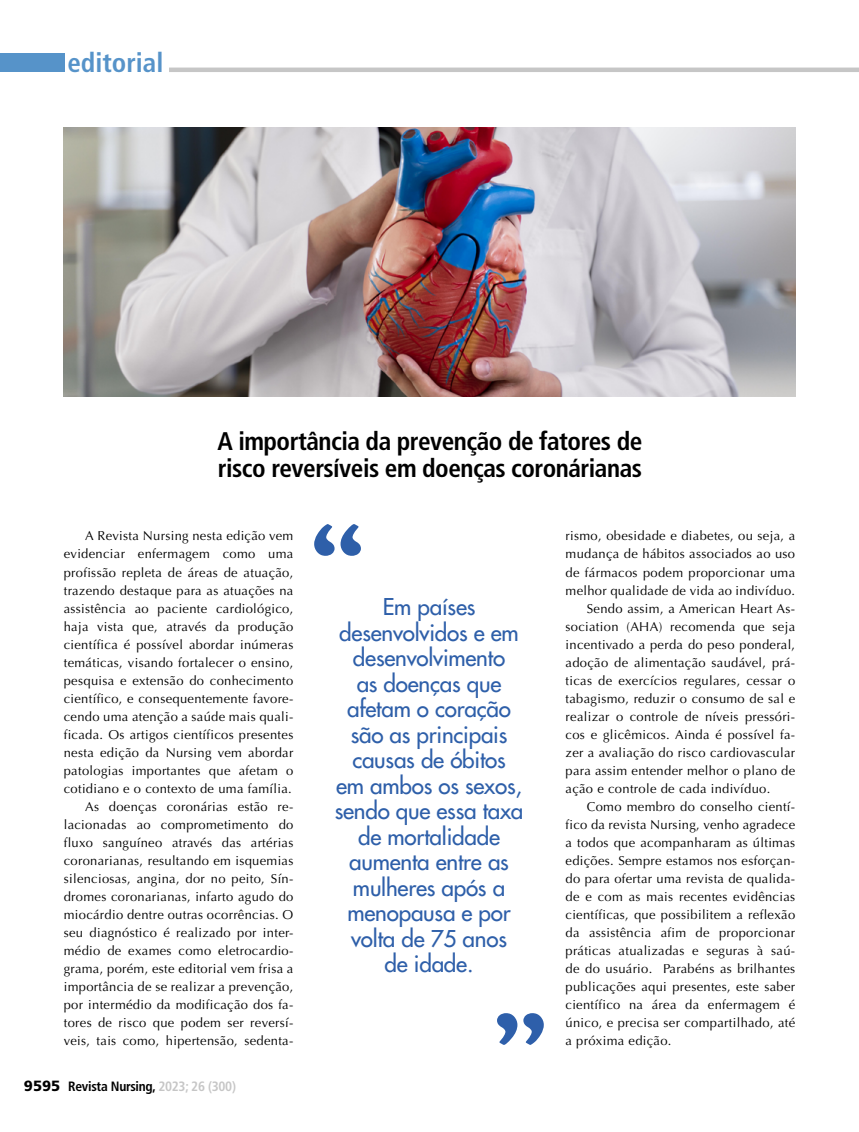
<style>
.page{position:relative;width:859px;height:1132px;background:#fff}
.page>*{position:absolute;margin:0;border:0;box-sizing:border-box;transform-origin:0 0}
.t1{font:700 condensed 27px "Frutiger LT Std";color:#5693c9}
.t2{font:700 condensed 25.5px/27px "Frutiger LT Std";letter-spacing:-.02em;color:#000}
.t3{font:500 22.5px/25.5px "Futura Std";letter-spacing:-.01em;color:#2e5fa9;text-align:center}
.t4{font:700 condensed 13.5px "Frutiger LT Std";letter-spacing:-.02em;color:#000}
.t5{font:12.9px/18px "Optima LT Std";letter-spacing:.025em;color:#000;text-align:right}
.s1{font-weight:900;font-stretch:normal;font-size:14.85px}
.s2{color:#c6c6c6}
</style>
<div class="page">
<div style="left:0;top:54px;width:65px;height:18px;background:#5693c9"></div>
<hr style="left:169px;top:68px;width:690px;height:4px;background:#c6c6c6">
<svg style="left:497px;top:1013px;width:47px;height:31px"></svg>
<svg style="left:314px;top:524px;width:47px;height:31px"></svg>
<img style="left:64px;top:128px;width:731px;height:268px">
<h1 class="t1" style="left:67px;top:47px;width:98px">editorial</h1>
<h2 class="t2" style="left:217px;top:428px;width:427px">A importância da prevenção de fatores de risco reversíveis em doenças coronárianas</h2>
<p class="t5" style="left:64px;top:527px;width:231px">A Revista Nursing nesta edição vem evidenciar enfermagem como uma profissão repleta de áreas de atuação, trazendo destaque para as atuações na assistência ao paciente cardiológico, haja vista que, através da produção científica é possível abordar inúmeras temáticas, visando fortalecer o ensino, pesquisa e extensão do conhecimento científico, e consequentemente favore&shy;cendo uma atenção a saúde mais quali&shy;ficada. Os artigos científicos presentes nesta edição da Nursing vem abordar patologias importantes que afetam o cotidiano e o contexto de uma família.<br>As doenças coronárias estão re&shy;lacionadas ao comprometimento do fluxo sanguíneo através das artérias coronarianas, resultando em isquemias silenciosas, angina, dor no peito, Sín&shy;dromes coronarianas, infarto agudo do miocárdio dentre outras ocorrências. O seu diagnóstico é realizado por inter&shy;médio de exames como eletrocardio&shy;grama, porém, este editorial vem frisa a importância de se realizar a prevenção, por intermédio da modificação dos fa&shy;tores de risco que podem ser reversí&shy;veis, tais como, hipertensão, sedenta-</p>
<p class="t5" style="left:566px;top:527px;width:231px">rismo, obesidade e diabetes, ou seja, a</p>
<p class="t5" style="left:566px;top:545px;width:231px">mudança de hábitos associados ao uso</p>
<p class="t5" style="left:566px;top:563px;width:231px">de fármacos podem proporcionar uma</p>
<p class="t5" style="left:566px;top:581px;width:231px">melhor qualidade de vida ao indivíduo.</p>
<p class="t5" style="left:587px;top:599px;width:210px">Sendo assim, a American Heart As-</p>
<p class="t5" style="left:566px;top:617px;width:231px">sociation (AHA) recomenda que seja</p>
<p class="t5" style="left:566px;top:635px;width:231px">incentivado a perda do peso ponderal,</p>
<p class="t5" style="left:566px;top:653px;width:231px">adoção de alimentação saudável, prá-</p>
<p class="t5" style="left:566px;top:671px;width:231px">ticas de exercícios regulares, cessar o</p>
<p class="t5" style="left:566px;top:689px;width:231px">tabagismo, reduzir o consumo de sal e</p>
<p class="t5" style="left:566px;top:707px;width:231px">realizar o controle de níveis pressóri-</p>
<p class="t5" style="left:566px;top:725px;width:231px">cos e glicêmicos. Ainda é possível fa-</p>
<p class="t5" style="left:566px;top:743px;width:231px">zer a avaliação do risco cardiovascular</p>
<p class="t5" style="left:566px;top:761px;width:231px">para assim entender melhor o plano de</p>
<p class="t5" style="left:566px;top:779px;width:206px">ação e controle de cada indivíduo.</p>
<p class="t5" style="left:587px;top:797px;width:210px">Como membro do conselho cientí-</p>
<p class="t5" style="left:566px;top:815px;width:231px">fico da revista Nursing, venho agradece</p>
<p class="t5" style="left:566px;top:833px;width:231px">a todos que acompanharam as últimas</p>
<p class="t5" style="left:566px;top:851px;width:231px">edições. Sempre estamos nos esforçan-</p>
<p class="t5" style="left:566px;top:869px;width:231px">do para ofertar uma revista de qualida-</p>
<p class="t5" style="left:566px;top:887px;width:231px">de e com as mais recentes evidências</p>
<p class="t5" style="left:566px;top:905px;width:231px">científicas, que possibilitem a reflexão</p>
<p class="t5" style="left:566px;top:923px;width:231px">da assistência afim de proporcionar</p>
<p class="t5" style="left:566px;top:941px;width:231px">práticas atualizadas e seguras à saú-</p>
<p class="t5" style="left:566px;top:959px;width:231px">de do usuário. Parabéns as brilhantes</p>
<p class="t5" style="left:566px;top:977px;width:231px">publicações aqui presentes, este saber</p>
<p class="t5" style="left:566px;top:995px;width:231px">científico na área da enfermagem é</p>
<p class="t5" style="left:566px;top:1013px;width:231px">único, e precisa ser compartilhado, até</p>
<p class="t5" style="left:566px;top:1031px;width:107px">a próxima edição.</p>
<h3 class="t3" style="left:335px;top:594px;width:190px">Em países desenvolvidos e em desenvolvimento<br>as doenças que afetam o coração são as principais causas de óbitos<br>em ambos os sexos, sendo que essa taxa de mortalidade aumenta entre as mulheres após a menopausa e por volta de 75 anos<br>de idade.</h3>
<p class="t4" style="left:24px;top:1077px;width:214px"><span class="s1">9595</span> Revista Nursing, <span class="s2">2023; 26 (300)</span></p>
</div>
